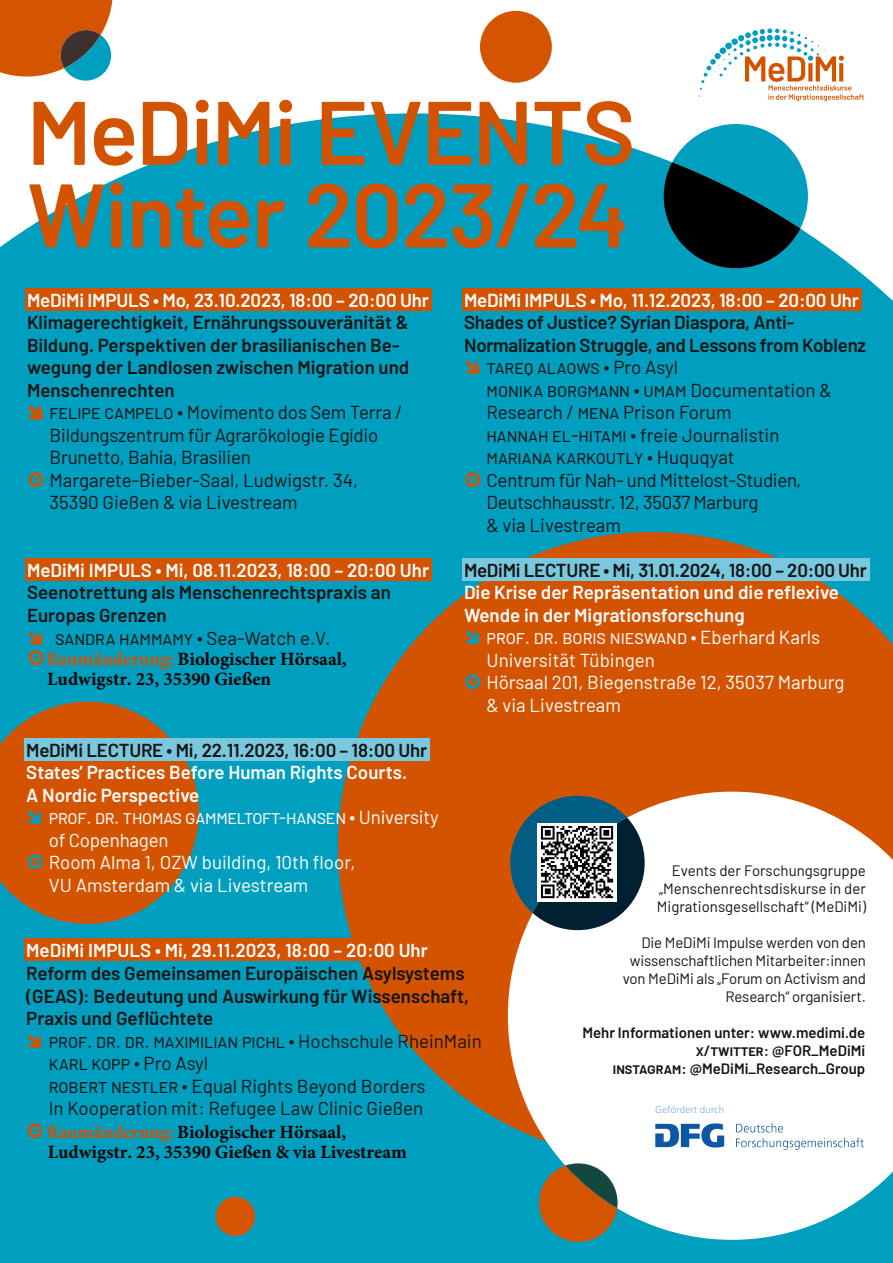
<style>
.page{position:relative;width:893px;height:1263px;background:#fff}
.page>*{position:absolute;margin:0;border:0;box-sizing:border-box;transform-origin:0 0}
.t1{font:600 90px/82.5px "Barlow";letter-spacing:-.02em;color:#d45300}
.t2{font:18.75px/22.5px "Barlow";letter-spacing:-.005em;color:#131413}
.t3{font:600 18.75px/22.5px "Barlow";color:#131413}
.t4{font:600 18.75px/22.5px "Barlow";color:#fff}
.t5{font:18.75px "Barlow";color:#fff}
.t6{font:700 18.75px/20px "Minion Pro";color:#000}
.t7{font:15px/18px "Barlow";letter-spacing:-.01em;color:#131413;text-align:justify}
.t8{font:600 15px/18px "Barlow";color:#131413;text-align:right}
.t9{font:300 10.05px "Frutiger";color:#7aacda}
.s1{font-family:"Ha Manga Irregular LL";color:#d45300}
.s2{font-family:"Ha Manga Irregular LL";font-weight:400;color:#d45300}
.s3{color:#d45300}
.s4{font-family:"Ha Manga Irregular LL";color:#009fc0}
</style>
<div class="page">
<div style="left:0;top:113px;width:893px;height:1150px;background:#009fc0"></div>
<svg style="left:338px;top:532px;width:555px;height:628px;background:#a3642b"></svg>
<svg style="left:508px;top:792px;width:385px;height:448px"></svg>
<svg style="left:510px;top:796px;width:135px;height:134px;background:#4f5f62"></svg>
<img style="left:538px;top:823px;width:79px;height:79px">
<div style="left:25px;top:288px;width:406px;height:23px;background:#d45300"></div>
<div style="left:25px;top:558px;width:406px;height:23px;background:#d45300"></div>
<div style="left:462px;top:288px;width:399px;height:23px;background:#d45300"></div>
<div style="left:462px;top:558px;width:407px;height:23px;background:#79c8dd"></div>
<svg style="left:664px;top:124px;width:144px;height:144px;background:#1b6676"></svg>
<div style="left:480px;top:11px;width:72px;height:72px;background:#d55400;border-radius:50%"></div>
<svg style="left:699px;top:28px;width:165px;height:73px"></svg>
<svg style="left:655px;top:1123px;width:69px;height:24px"></svg>
<svg style="left:736px;top:1123px;width:47px;height:9px"></svg>
<svg style="left:736px;top:1138px;width:128px;height:12px"></svg>
<svg style="left:0;top:0;width:112px;height:81px;background:#b06a35"></svg>
<div style="left:24px;top:939px;width:406px;height:22px;background:#d45300"></div>
<div style="left:24px;top:738px;width:406px;height:22px;background:#79c8dd"></div>
<svg style="left:539px;top:1163px;width:78px;height:79px;background:#956738"></svg>
<div style="left:216px;top:1197px;width:39px;height:39px;background:#d55400;border-radius:50%"></div>
<svg style="left:28px;top:406px;width:14px;height:14px"></svg>
<svg style="left:29px;top:631px;width:13px;height:13px"></svg>
<svg style="left:466px;top:361px;width:13px;height:13px"></svg>
<svg style="left:466px;top:631px;width:13px;height:13px"></svg>
<svg style="left:28px;top:1034px;width:13px;height:13px"></svg>
<svg style="left:0;top:702px;width:199px;height:222px;background:#aa6932"></svg>
<h1 class="t1" style="left:27px;top:84px;width:610px">MeDiMi EVENTS<br>Winter 2023/24</h1>
<p class="t4" style="left:27px;top:287px;width:403px">MeDiMi IMPULS ∙ Mo, 23.10.2023, 18:00 – 20:00 Uhr</p>
<p class="t3" style="left:27px;top:310px;width:384px">Klimagerechtigkeit, Ernährungssouveränität &amp; Bildung. Perspektiven der brasilianischen Be&shy;wegung der Landlosen zwischen Migration und Menschenrechten</p>
<p class="t2" style="left:50px;top:400px;width:355px">FELIPE CAMPELO ∙ Movimento dos Sem Terra /</p>
<p class="t2" style="left:50px;top:422px;width:330px">Bildungszentrum für Agrarökologie Egídio</p>
<p class="t2" style="left:50px;top:445px;width:203px">Brunetto, Bahia, Brasilien</p>
<p class="t2" style="left:27px;top:467px;width:333px"><span class="s1">0</span> Margarete-Bieber-Saal, Ludwigstr. 34,</p>
<p class="t2" style="left:50px;top:490px;width:250px">35390 Gießen &amp; via Livestream</p>
<p class="t4" style="left:27px;top:557px;width:404px">MeDiMi IMPULS ∙ Mi, 08.11.2023, 18:00 – 20:00 Uhr</p>
<p class="t3" style="left:27px;top:579px;width:365px;line-height:23px">Seenotrettung als Menschenrechtspraxis an<br>Europas Grenzen</p>
<p class="t2" style="left:55px;top:625px;width:277px">SANDRA HAMMAMY ∙ Sea-Watch e.V.</p>
<p class="t6" style="left:47px;top:648px;width:301px;text-indent:-20px"><span class="s2">0</span><span class="s3">Raumänderung:</span> Biologischer Hörsaal,<br>Ludwigstr. 23, 35390 Gießen</p>
<p class="t4" style="left:464px;top:287px;width:396px">MeDiMi IMPULS ∙ Mo, 11.12.2023, 18:00 – 20:00 Uhr</p>
<p class="t3" style="left:464px;top:310px;width:404px">Shades of Justice? Syrian Diaspora, Anti-<br>Normalization Struggle, and Lessons from Koblenz</p>
<p class="t2" style="left:486px;top:355px;width:193px">TAREQ ALAOWS ∙ Pro Asyl</p>
<p class="t2" style="left:486px;top:377px;width:347px">MONIKA BORGMANN ∙ UMAM Documentation &amp;</p>
<p class="t2" style="left:486px;top:400px;width:246px">Research / MENA Prison Forum</p>
<p class="t2" style="left:486px;top:422px;width:294px">HANNAH EL-HITAMI ∙ freie Journalistin</p>
<p class="t2" style="left:486px;top:445px;width:250px">MARIANA KARKOUTLY ∙ Huquqyat</p>
<p class="t2" style="left:464px;top:467px;width:339px"><span class="s1">0</span> Centrum für Nah- und Mittelost-Studien,</p>
<p class="t2" style="left:486px;top:490px;width:273px">Deutschhausstr. 12, 35037 Marburg</p>
<p class="t2" style="left:486px;top:512px;width:136px">&amp; via Livestream</p>
<p class="t3" style="left:464px;top:557px;width:404px">MeDiMi LECTURE ∙ Mi, 31.01.2024, 18:00 – 20:00 Uhr</p>
<p class="t4" style="left:464px;top:580px;width:377px">Die Krise der Repräsentation und die reflexive<br>Wende in der Migrationsforschung</p>
<p class="t5" style="left:486px;top:624px;width:335px">PROF. DR. BORIS NIESWAND ∙ Eberhard Karls</p>
<p class="t5" style="left:486px;top:646px;width:170px">Universität Tübingen</p>
<p class="t5" style="left:464px;top:669px;width:382px"><span class="s4">0</span> Hörsaal 201, Biegenstraße 12, 35037 Marburg</p>
<p class="t5" style="left:486px;top:691px;width:136px">&amp; via Livestream</p>
<p class="t3" style="left:26px;top:737px;width:402px">MeDiMi LECTURE ∙ Mi, 22.11.2023, 16:00 – 18:00 Uhr</p>
<p class="t4" style="left:26px;top:759px;width:382px">States’ Practices Before Human Rights Courts.<br>A Nordic Perspective</p>
<p class="t5" style="left:49px;top:804px;width:391px">PROF. DR. THOMAS GAMMELTOFT-HANSEN ∙ University</p>
<p class="t5" style="left:49px;top:826px;width:121px">of Copenhagen</p>
<p class="t5" style="left:26px;top:849px;width:331px"><span class="s4">0</span> Room Alma 1, OZW building, 10th floor,</p>
<p class="t5" style="left:49px;top:871px;width:261px">VU Amsterdam &amp; via Livestream</p>
<p class="t4" style="left:26px;top:938px;width:403px">MeDiMi IMPULS ∙ Mi, 29.11.2023, 18:00 – 20:00 Uhr</p>
<p class="t3" style="left:26px;top:960px;width:444px">Reform des Gemeinsamen Europäischen Asylsystems (GEAS): Bedeutung und Auswirkung für Wissenschaft,<br>Praxis und Geflüchtete</p>
<p class="t2" style="left:49px;top:1028px;width:435px">PROF. DR. DR. MAXIMILIAN PICHL ∙ Hochschule RheinMain KARL KOPP ∙ Pro Asyl<br>ROBERT NESTLER ∙ Equal Rights Beyond Borders<br>In Kooperation mit: Refugee Law Clinic Gießen</p>
<p class="t6" style="left:48px;top:1121px;width:361px;line-height:20.5px;text-indent:-22px"><span class="s2">0</span> <span class="s3">Raumänderung:</span> Biologischer Hörsaal,<br>Ludwigstr. 23, 35390 Gießen &amp; via Livestream</p>
<p class="t7" style="left:657px;top:860px;width:211px;text-indent:15px">Events der Forschungsgruppe „Menschenrechtsdiskurse in der Migrationsgesellschaft“ (MeDiMi)</p>
<p class="t7" style="left:623px;top:932px;width:245px;text-align:right">Die MeDiMi Impulse werden von den wissenschaftlichen Mitarbeiter:innen von MeDiMi als „Forum on Activism and Research“ organisiert.</p>
<p class="t8" style="left:582px;top:1022px;width:285px">Mehr Informationen unter: www.medimi.de<br>X/TWITTER: @FOR_MeDiMi<br>INSTAGRAM: @MeDiMi_Research_Group</p>
<p class="t9" style="left:655px;top:1104px;width:70px">Gefördert durch</p>
</div>
